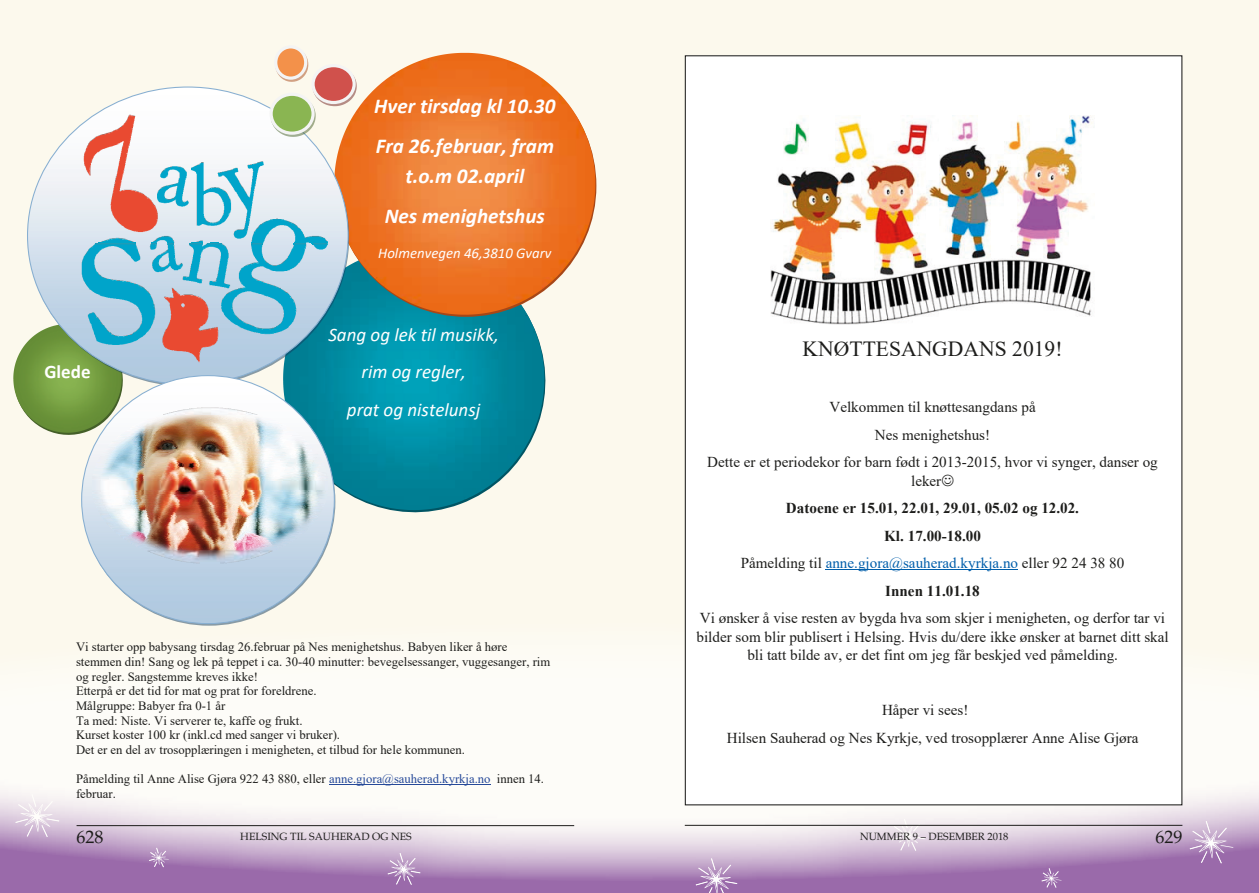
<style>
.page{position:relative;width:1259px;height:893px;background:#fcf9ed}
.page>*{position:absolute;margin:0;border:0;box-sizing:border-box;transform-origin:0 0}
.t1{font:21.6px "Times New Roman";color:#1d1d1b}
.t2{font:italic 700 21.15px/40.3px "Calibri";color:#fff}
.t3{font:italic 19.05px/37.3px "Calibri";color:#fff;text-align:center}
.t4{font:700 19.05px "Calibri";color:#fff}
.t5{font:18px "Palatino";color:#1d1d1b}
.t6{font:15.15px/27.5px "Times New Roman";color:#1d1d1b;text-align:center}
.t7{font:700 15.15px/27.5px "Times New Roman";color:#1d1d1b;text-align:center}
.t8{font:italic 14.85px "Calibri";color:#fff}
.t9{font:12.75px/14.7px "Times New Roman";color:#1d1d1b}
.t10{font:10.5px "Palatino";color:#1d1d1b}
.s1{color:#264999}
.s2{font-weight:400}
.s3{font-weight:400;color:#005eaa}
</style>
<div class="page">
<div style="left:0;top:754px;width:1259px;height:139px;background:#9a6aaa"></div>
<svg style="left:696px;top:881px;width:41px;height:12px"></svg>
<svg style="left:396px;top:881px;width:16px;height:4px"></svg>
<svg style="left:1041px;top:881px;width:17px;height:7px"></svg>
<svg style="left:0;top:621px;width:1259px;height:260px;fill:#fcfaf4"></svg>
<hr style="left:77px;top:825px;width:497px;height:1px;background:#1d1d1b">
<hr style="left:685px;top:825px;width:497px;height:1px;background:#1d1d1b">
<svg style="left:335px;top:275px;width:227px;height:238px"></svg>
<img style="left:349px;top:253px;width:63px;height:53px">
<svg style="left:335px;top:55px;width:261px;height:262px;background:#ec762a"></svg>
<img style="left:356px;top:53px;width:105px;height:58px">
<svg style="left:18px;top:387px;width:65px;height:48px"></svg>
<img style="left:13px;top:340px;width:54px;height:60px">
<hr style="left:329px;top:785px;width:161px;height:1px;background:#264999">
<img style="left:29px;top:89px;width:320px;height:298px">
<img style="left:61px;top:87px;width:122px;height:58px">
<img style="left:82px;top:114px;width:245px;height:249px">
<img style="left:96px;top:242px;width:40px;height:3px">
<svg style="left:151px;top:242px;width:5px;height:3px"></svg>
<svg style="left:168px;top:242px;width:6px;height:3px"></svg>
<svg style="left:189px;top:242px;width:33px;height:3px"></svg>
<svg style="left:251px;top:242px;width:12px;height:3px"></svg>
<svg style="left:294px;top:242px;width:33px;height:3px"></svg>
<img style="left:312px;top:66px;width:45px;height:40px">
<div style="left:313px;top:66px;width:41px;height:36px;background:#d0514c;border-radius:50%"></div>
<div style="left:311px;top:64px;width:45px;height:40px;border:3px solid #f4f4f4;border-radius:50%"></div>
<img style="left:270px;top:95px;width:46px;height:42px">
<div style="left:271px;top:94px;width:42px;height:39px;background:#8ab552;border-radius:50%"></div>
<div style="left:269px;top:93px;width:46px;height:42px;border:3px solid #f4f4f4;border-radius:50%"></div>
<img style="left:277px;top:54px;width:31px;height:28px">
<div style="left:276px;top:47px;width:30px;height:31px;background:#f3914a;border-radius:50%"></div>
<div style="left:274px;top:45px;width:33px;height:35px;border:3px solid #f4f4f4;border-radius:50%"></div>
<img style="left:83px;top:378px;width:252px;height:248px">
<img style="left:102px;top:376px;width:102px;height:50px">
<img style="left:157px;top:408px;width:106px;height:9px">
<img style="left:154px;top:417px;width:112px;height:1px">
<img style="left:150px;top:418px;width:120px;height:1px">
<img style="left:135px;top:419px;width:149px;height:7px">
<img style="left:92px;top:426px;width:236px;height:72px">
<img style="left:93px;top:497px;width:233px;height:5px">
<img style="left:95px;top:502px;width:230px;height:5px">
<img style="left:96px;top:506px;width:227px;height:3px">
<img style="left:98px;top:509px;width:225px;height:2px">
<img style="left:99px;top:511px;width:222px;height:4px">
<img style="left:101px;top:514px;width:218px;height:3px">
<img style="left:102px;top:517px;width:215px;height:2px">
<img style="left:104px;top:519px;width:212px;height:2px">
<img style="left:105px;top:521px;width:209px;height:2px">
<img style="left:107px;top:523px;width:206px;height:3px">
<img style="left:109px;top:525px;width:202px;height:2px">
<img style="left:111px;top:527px;width:198px;height:2px">
<img style="left:113px;top:529px;width:194px;height:2px">
<img style="left:114px;top:531px;width:191px;height:2px">
<img style="left:116px;top:532px;width:188px;height:2px">
<img style="left:118px;top:533px;width:185px;height:2px">
<img style="left:119px;top:534px;width:182px;height:2px">
<img style="left:121px;top:536px;width:178px;height:2px">
<img style="left:123px;top:537px;width:174px;height:2px">
<img style="left:125px;top:539px;width:170px;height:2px">
<img style="left:127px;top:540px;width:166px;height:2px">
<img style="left:129px;top:542px;width:162px;height:1px">
<img style="left:131px;top:543px;width:158px;height:1px">
<img style="left:133px;top:544px;width:155px;height:2px">
<img style="left:135px;top:545px;width:149px;height:2px">
<img style="left:137px;top:546px;width:145px;height:2px">
<img style="left:139px;top:547px;width:141px;height:2px">
<img style="left:141px;top:548px;width:137px;height:2px">
<img style="left:143px;top:549px;width:133px;height:2px">
<img style="left:145px;top:550px;width:130px;height:2px">
<img style="left:147px;top:551px;width:126px;height:12px">
<svg style="left:200px;top:563px;width:20px;height:1px"></svg>
<div style="left:685px;top:56px;width:497px;height:749px;background:#fff"></div>
<hr style="left:825px;top:570px;width:193px;height:1px;background:#005eaa">
<img style="left:770px;top:115px;width:322px;height:209px">
<h3 class="t4" style="left:44px;top:360px;width:48px">Glede</h3>
<h2 class="t2" style="left:374px;top:85px;width:183px">Hver tirsdag kl 10.30<br>Fra 26.februar, fram</h2>
<h2 class="t2" style="left:385px;top:155px;width:162px;text-align:center">t.o.m 02.april<br>Nes menighetshus</h2>
<p class="t8" style="left:378px;top:242px;width:175px">Holmenvegen 46,3810 Gvarv</p>
<h3 class="t3" style="left:328px;top:315px;width:172px">Sang og lek til musikk, rim og regler,<br>prat og nistelunsj</h3>
<p class="t9" style="left:76px;top:639px;width:476px">Vi starter opp babysang tirsdag 26.februar på Nes menighetshus. Babyen liker å høre stemmen din! Sang og lek på teppet i ca. 30-40 minutter: bevegelsessanger, vuggesanger, rim og regler. Sangstemme kreves ikke!<br>Etterpå er det tid for mat og prat for foreldrene.<br>Målgruppe: Babyer fra 0-1 år<br>Ta med: Niste. Vi serverer te, kaffe og frukt.<br>Kurset koster 100 kr (inkl.cd med sanger vi bruker).<br>Det er en del av trosopplæringen i menigheten, et tilbud for hele kommunen.</p>
<p class="t9" style="left:76px;top:771px;width:469px">Påmelding til Anne Alise Gjøra 922 43 880, eller <span class="s1">anne.gjora@sauherad.kyrkja.no</span> innen 14. februar.</p>
<h1 class="t1" style="left:802px;top:333px;width:261px">KNØTTESANGDANS 2019!</h1>
<p class="t6" style="left:707px;top:393px;width:452px">Velkommen til knøttesangdans på<br>Nes menighetshus!<br>Dette er et periodekor for barn født i 2013-2015, hvor vi synger, danser og</p>
<p class="t6" style="left:911px;top:466px;width:32px">leker</p>
<p class="t7" style="left:741px;top:494px;width:385px">Datoene er 15.01, 22.01, 29.01, 05.02 og 12.02.<br>Kl. 17.00-18.00<br><span class="s2">Påmelding til</span> <span class="s3">anne.gjora@sauherad.kyrkja.no</span> <span class="s2">eller 92 24 38 80<br></span>Innen 11.01.18</p>
<p class="t6" style="left:696px;top:608px;width:474px;line-height:18.8px">Vi ønsker å vise resten av bygda hva som skjer i menigheten, og derfor tar vi bilder som blir publisert i Helsing. Hvis du/dere ikke ønsker at barnet ditt skal bli tatt bilde av, er det fint om jeg får beskjed ved påmelding.</p>
<p class="t6" style="left:727px;top:696px;width:413px;text-align:left;text-indent:155px">Håper vi sees!<br>Hilsen Sauherad og Nes Kyrkje, ved trosopplærer Anne Alise Gjøra</p>
<h3 class="t5" style="left:77px;top:826px;width:29px">628</h3>
<p class="t10" style="left:240px;top:831px;width:173px">HELSING TIL SAUHERAD OG NES</p>
<p class="t10" style="left:860px;top:831px;width:150px">NUMMER 9 – DESEMBER 2018</p>
<h3 class="t5" style="left:1155px;top:826px;width:28px">629</h3>
</div>
